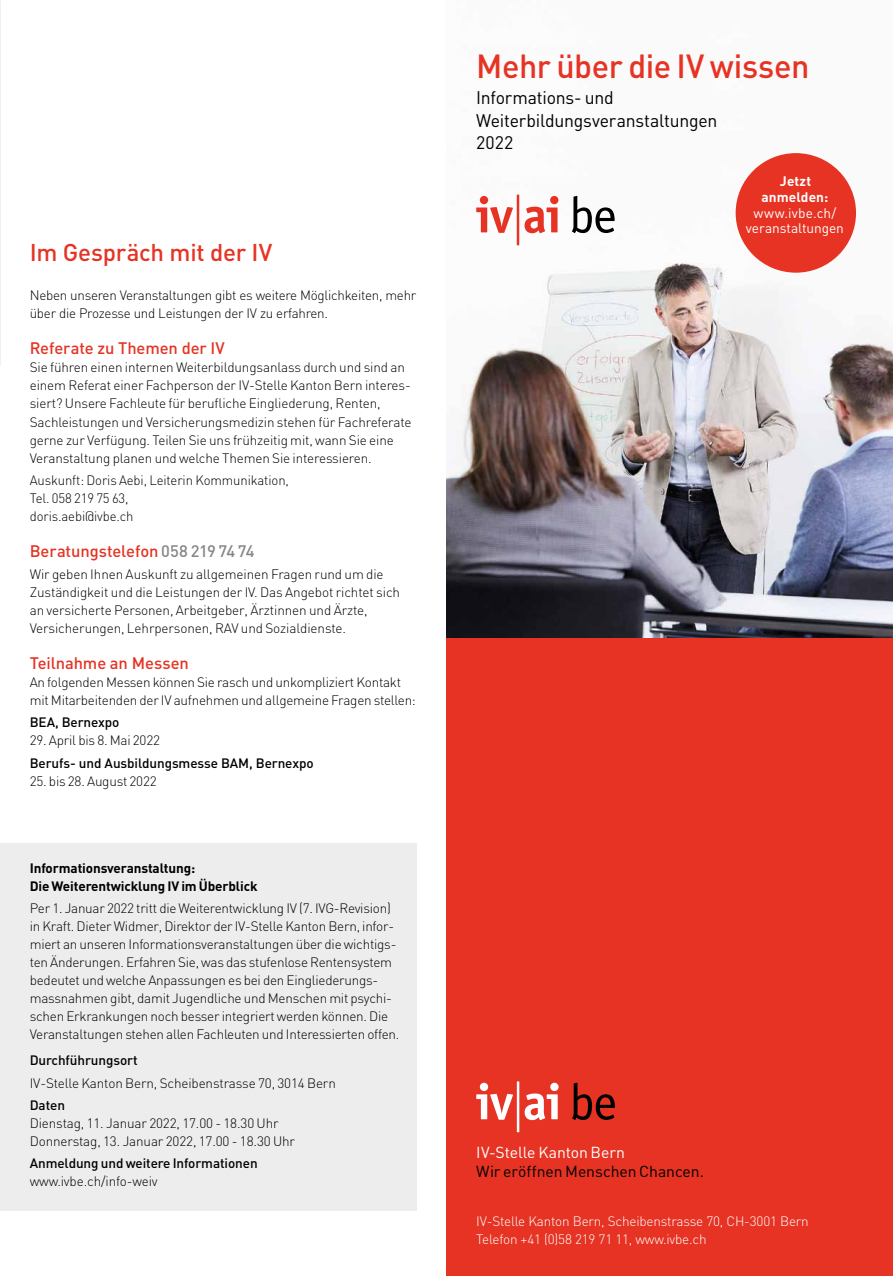
<style>
.page{position:relative;width:893px;height:1276px;background:#fff}
.page>*{position:absolute;margin:0;border:0;box-sizing:border-box;transform-origin:0 0}
.t1{font:500 33px "DIN";letter-spacing:-.015em;color:#e63323}
.t2{font:500 24px "DIN";letter-spacing:-.01em;color:#e63323}
.t3{font:18px/22.5px "DIN";letter-spacing:-.01em;color:#000}
.t4{font:500 16.5px "DIN";letter-spacing:-.005em;color:#e63323}
.t5{font:15.75px "DIN";letter-spacing:-.005em;color:#000}
.t6{font:15.75px "DIN";letter-spacing:-.005em;color:#fff}
.t7{font:13.65px/15.8px "DIN";letter-spacing:-.005em;color:#fff;text-align:center}
.t8{font:700 13.65px/15.8px "DIN";letter-spacing:.005em;color:#fff;text-align:center}
.t9{font:300 13.5px/18px "DIN";letter-spacing:-.02em;color:#000}
.t10{font:500 13.5px "DIN";letter-spacing:-.005em;color:#000}
.t11{font:300 13.5px/18px "DIN";letter-spacing:-.015em;color:#fff}
.t12{font:700 13.5px/18px "DIN";letter-spacing:-.01em;color:#000}
.s1{color:#878787}
</style>
<div class="page">
<img style="left:446px;top:153px;width:447px;height:485px">
<div style="left:736px;top:153px;width:120px;height:120px;background:#e63323;border-radius:50%"></div>
<img style="left:0;top:0;width:1px;height:365px">
<div style="left:446px;top:638px;width:447px;height:638px;background:#e63323"></div>
<div style="left:0;top:843px;width:417px;height:368px;background:#ededed"></div>
<svg style="left:476px;top:1082px;width:37px;height:37px"></svg>
<svg style="left:525px;top:1082px;width:34px;height:38px"></svg>
<svg style="left:572px;top:1082px;width:43px;height:38px"></svg>
<hr style="left:517px;top:1081px;width:2px;height:51px;background:#fff">
<svg style="left:476px;top:196px;width:37px;height:37px"></svg>
<svg style="left:525px;top:196px;width:33px;height:37px"></svg>
<svg style="left:572px;top:196px;width:43px;height:37px"></svg>
<hr style="left:517px;top:195px;width:2px;height:50px;background:#e63323">
<h2 class="t2" style="left:30px;top:237px;width:244px">Im Gespräch mit der IV</h2>
<p class="t9" style="left:30px;top:286px;width:388px">Neben unseren Veranstaltungen gibt es weitere Möglichkeiten, mehr über die Prozesse und Leistungen der IV zu erfahren.</p>
<p class="t4" style="left:30px;top:338px;width:197px">Referate zu Themen der IV</p>
<p class="t9" style="left:30px;top:358px;width:383px">Sie führen einen internen Weiterbildungsanlass durch und sind an einem Referat einer Fachperson der IV-Stelle Kanton Bern interes&shy;siert? Unsere Fachleute für berufliche Eingliederung, Renten, Sachleistungen und Versicherungsmedizin stehen für Fachreferate gerne zur Verfügung. Teilen Sie uns frühzeitig mit, wann Sie eine Veranstaltung planen und welche Themen Sie interessieren.</p>
<p class="t9" style="left:30px;top:471px;width:261px">Auskunft: Doris Aebi, Leiterin Kommunikation,<br>Tel. 058 219 75 63,<br>doris.aebi@ivbe.ch</p>
<p class="t4" style="left:30px;top:540px;width:226px">Beratungstelefon <span class="s1">058 219 74 74</span></p>
<p class="t9" style="left:30px;top:565px;width:372px">Wir geben Ihnen Auskunft zu allgemeinen Fragen rund um die Zuständigkeit und die Leistungen der IV. Das Angebot richtet sich an versicherte Personen, Arbeitgeber, Ärztinnen und Ärzte, Versicherungen, Lehrpersonen, RAV und Sozialdienste.</p>
<p class="t4" style="left:30px;top:652px;width:161px">Teilnahme an Messen</p>
<p class="t9" style="left:30px;top:673px;width:388px">An folgenden Messen können Sie rasch und unkompliziert Kontakt mit Mitarbeitenden der IV aufnehmen und allgemeine Fragen stellen:</p>
<p class="t10" style="left:30px;top:714px;width:91px">BEA, Bernexpo</p>
<p class="t9" style="left:30px;top:731px;width:132px">29. April bis 8. Mai 2022</p>
<p class="t10" style="left:30px;top:754px;width:285px">Berufs- und Ausbildungsmesse BAM, Bernexpo</p>
<p class="t9" style="left:30px;top:771px;width:128px">25. bis 28. August 2022</p>
<p class="t12" style="left:30px;top:858px;width:229px">Informationsveranstaltung:<br>Die Weiterentwicklung IV im Überblick</p>
<p class="t9" style="left:30px;top:899px;width:371px">Per 1. Januar 2022 tritt die Weiterentwicklung IV (7. IVG-Revision) in Kraft. Dieter Widmer, Direktor der IV-Stelle Kanton Bern, infor&shy;miert an unseren Informationsveranstaltungen über die wichtigs&shy;ten Änderungen. Erfahren Sie, was das stufenlose Rentensystem bedeutet und welche Anpassungen es bei den Eingliederungs&shy;massnahmen gibt, damit Jugendliche und Menschen mit psychi&shy;schen Erkrankungen noch besser integriert werden können. Die Veranstaltungen stehen allen Fachleuten und Interessierten offen.</p>
<p class="t10" style="left:30px;top:1051px;width:109px">Durchführungsort</p>
<p class="t9" style="left:30px;top:1073px;width:308px">IV-Stelle Kanton Bern, Scheibenstrasse 70, 3014 Bern</p>
<p class="t10" style="left:30px;top:1096px;width:37px">Daten</p>
<p class="t9" style="left:30px;top:1113px;width:267px">Dienstag, 11. Januar 2022, 17.00 - 18.30 Uhr<br>Donnerstag, 13. Januar 2022, 17.00 - 18.30 Uhr</p>
<p class="t10" style="left:30px;top:1154px;width:229px">Anmeldung und weitere Informationen</p>
<p class="t9" style="left:30px;top:1172px;width:129px">www.ivbe.ch/info-weiv</p>
<h1 class="t1" style="left:476px;top:45px;width:335px">Mehr über die IV wissen</h1>
<h3 class="t3" style="left:476px;top:86px;width:243px">Informations- und<br>Weiterbildungsveranstaltungen<br>2022</h3>
<p class="t8" style="left:761px;top:173px;width:68px">Jetzt anmelden:</p>
<p class="t7" style="left:746px;top:204px;width:99px">www.ivbe.ch/ veranstaltungen</p>
<p class="t6" style="left:476px;top:1142px;width:150px">IV-Stelle Kanton Bern</p>
<p class="t5" style="left:476px;top:1161px;width:229px">Wir eröffnen Menschen Chancen.</p>
<p class="t11" style="left:476px;top:1211px;width:334px">IV-Stelle Kanton Bern, Scheibenstrasse 70, CH-3001 Bern<br>Telefon +41 (0)58 219 71 11, www.ivbe.ch</p>
</div>
